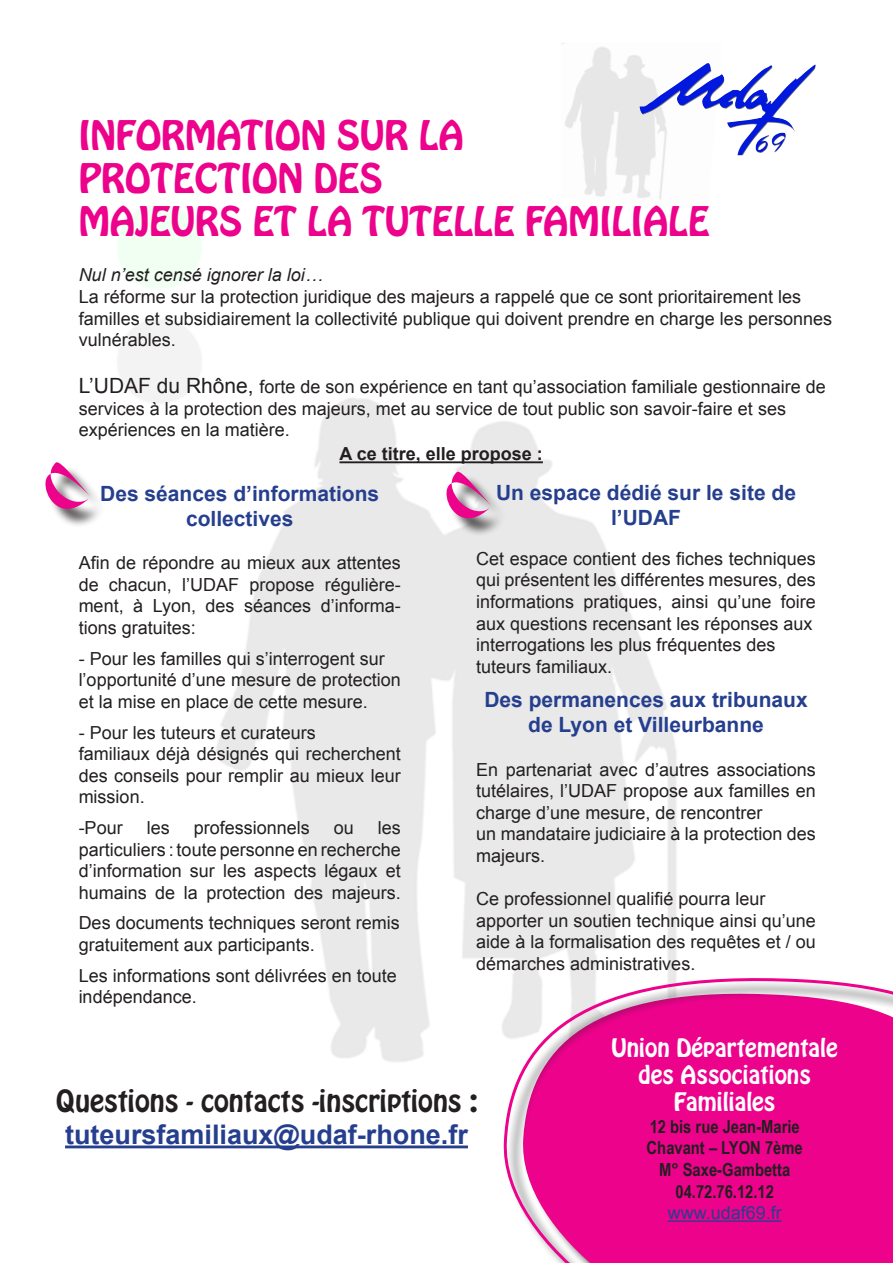
<style>
.page{position:relative;width:893px;height:1263px;background:#fff}
.page>*{position:absolute;margin:0;border:0;box-sizing:border-box;transform-origin:0 0}
.t1{font:36px "Hobo Std";color:#ed028c}
.t2{font:27px "Hobo Std";color:#231f20}
.t3{font:700 27px "Arial";color:#253f8e}
.t4{font:22.5px "Hobo Std";color:#fff}
.t5{font:700 21px/25.2px "Arial";color:#253f8e;text-align:center}
.t6{font:18px/21.6px "Arial";color:#231f20;text-align:justify}
.t7{font:700 18px "Arial Narrow";color:#231f20}
.t8{font:italic 18px "Arial";color:#231f20}
.t9{font:700 18px "Arial";color:#231f20}
.t10{font:18px "Arial";color:#253f8e}
.s1{font-size:21px}
</style>
<div class="page">
<img style="left:562px;top:43px;width:103px;height:157px">
<hr style="left:339px;top:461px;width:204px;height:2px;background:#231f20">
<div style="left:48px;top:465px;width:59px;height:63px;background:#231f20;opacity:.75"></div>
<svg style="left:45px;top:462px;width:46px;height:66px"></svg>
<hr style="left:65px;top:1145px;width:403px;height:3px;background:#253f8e">
<svg style="left:501px;top:966px;width:392px;height:297px;background:#ed33a0"></svg>
<hr style="left:668px;top:1220px;width:114px;height:2px;background:#253f8e">
<img style="left:640px;top:63px;width:176px;height:92px">
<div style="left:449px;top:474px;width:59px;height:63px;background:#231f20;opacity:.75"></div>
<svg style="left:422px;top:434px;width:70px;height:120px"></svg>
<p class="t1" style="left:79px;top:110px;width:386px">INFORMATION SUR LA</p>
<p class="t1" style="left:79px;top:153px;width:306px">PROTECTION DES</p>
<p class="t1" style="left:79px;top:197px;width:632px">MAJEURS ET LA TUTELLE FAMILIALE</p>
<p class="t8" style="left:79px;top:263px;width:246px">Nul n’est censé ignorer la loi…</p>
<p class="t6" style="left:79px;top:286px;width:755px;text-align:left">La réforme sur la protection juridique des majeurs a rappelé que ce sont prioritairement les familles et subsidiairement la collectivité publique qui doivent prendre en charge les personnes vulnérables.</p>
<p class="t6" style="left:79px;top:376px;width:749px"><span class="s1">L’UDAF du Rhône,</span> forte de son expérience en tant qu’association familiale gestionnaire de services à la protection des majeurs, met au service de tout public son savoir-faire et ses</p>
<p class="t6" style="left:79px;top:419px;width:213px">expériences en la matière.</p>
<p class="t9" style="left:339px;top:442px;width:205px">A ce titre, elle propose :</p>
<p class="t5" style="left:100px;top:481px;width:280px">Des séances d’informations</p>
<p class="t5" style="left:186px;top:507px;width:109px">collectives</p>
<p class="t6" style="left:79px;top:552px;width:324px">Afin de répondre au mieux aux attentes de chacun, l’UDAF propose régulière&shy;ment, à Lyon, des séances d’informa&shy;tions gratuites:</p>
<p class="t6" style="left:79px;top:648px;width:308px">- Pour les familles qui s’interrogent sur</p>
<p class="t6" style="left:79px;top:669px;width:324px">l’opportunité d’une mesure de protection et la mise en place de cette mesure.</p>
<p class="t6" style="left:79px;top:721px;width:239px">- Pour les tuteurs et curateurs</p>
<p class="t6" style="left:79px;top:743px;width:324px">familiaux déjà désignés qui recherchent des conseils pour remplir au mieux leur mission.</p>
<p class="t6" style="left:79px;top:817px;width:46px">-Pour</p>
<p class="t6" style="left:147px;top:817px;width:25px">les</p>
<p class="t6" style="left:194px;top:817px;width:118px">professionnels</p>
<p class="t6" style="left:334px;top:817px;width:22px">ou</p>
<p class="t6" style="left:378px;top:817px;width:25px">les</p>
<p class="t6" style="left:79px;top:838px;width:324px">particuliers : toute personne en recherche d’information sur les aspects légaux et humains de la protection des majeurs.</p>
<p class="t6" style="left:79px;top:912px;width:323px">Des documents techniques seront remis</p>
<p class="t6" style="left:79px;top:934px;width:238px">gratuitement aux participants.</p>
<p class="t6" style="left:79px;top:964px;width:320px">Les informations sont délivrées en toute</p>
<p class="t6" style="left:79px;top:986px;width:120px">indépendance.</p>
<p class="t5" style="left:496px;top:481px;width:301px">Un espace dédié sur le site de</p>
<p class="t5" style="left:611px;top:506px;width:71px">l’UDAF</p>
<p class="t6" style="left:476px;top:548px;width:341px">Cet espace contient des fiches techniques qui présentent les différentes mesures, des informations pratiques, ainsi qu’une foire aux questions recensant les réponses aux</p>
<p class="t6" style="left:476px;top:634px;width:301px">interrogations les plus fréquentes des</p>
<p class="t6" style="left:476px;top:656px;width:138px">tuteurs familiaux.</p>
<p class="t5" style="left:484px;top:688px;width:325px">Des permanences aux tribunaux de Lyon et Villeurbanne</p>
<p class="t6" style="left:476px;top:758px;width:341px">En partenariat avec d’autres associations tutélaires, l’UDAF propose aux familles en charge d’une mesure, de rencontrer</p>
<p class="t6" style="left:476px;top:823px;width:341px">un mandataire judiciaire à la protection des majeurs.</p>
<p class="t6" style="left:476px;top:888px;width:291px">Ce professionnel qualifié pourra leur</p>
<p class="t6" style="left:476px;top:910px;width:341px">apporter un soutien technique ainsi qu’une aide à la formalisation des requêtes et / ou démarches administratives.</p>
<p class="t2" style="left:55px;top:1082px;width:424px">Questions - contacts -inscriptions :</p>
<p class="t3" style="left:65px;top:1116px;width:404px">tuteursfamiliaux@udaf-rhone.fr</p>
<p class="t4" style="left:612px;top:1032px;width:228px">Union Départementale</p>
<p class="t4" style="left:638px;top:1059px;width:174px">des Associations</p>
<p class="t4" style="left:674px;top:1086px;width:103px">Familiales</p>
<p class="t7" style="left:650px;top:1113px;width:152px">12 bis rue Jean-Marie</p>
<p class="t7" style="left:647px;top:1134px;width:158px">Chavant – LYON 7ème</p>
<p class="t7" style="left:659px;top:1156px;width:133px">M° Saxe-Gambetta</p>
<p class="t7" style="left:675px;top:1177px;width:100px">04.72.76.12.12</p>
<p class="t10" style="left:668px;top:1201px;width:116px">www.udaf69.fr</p>
</div>
